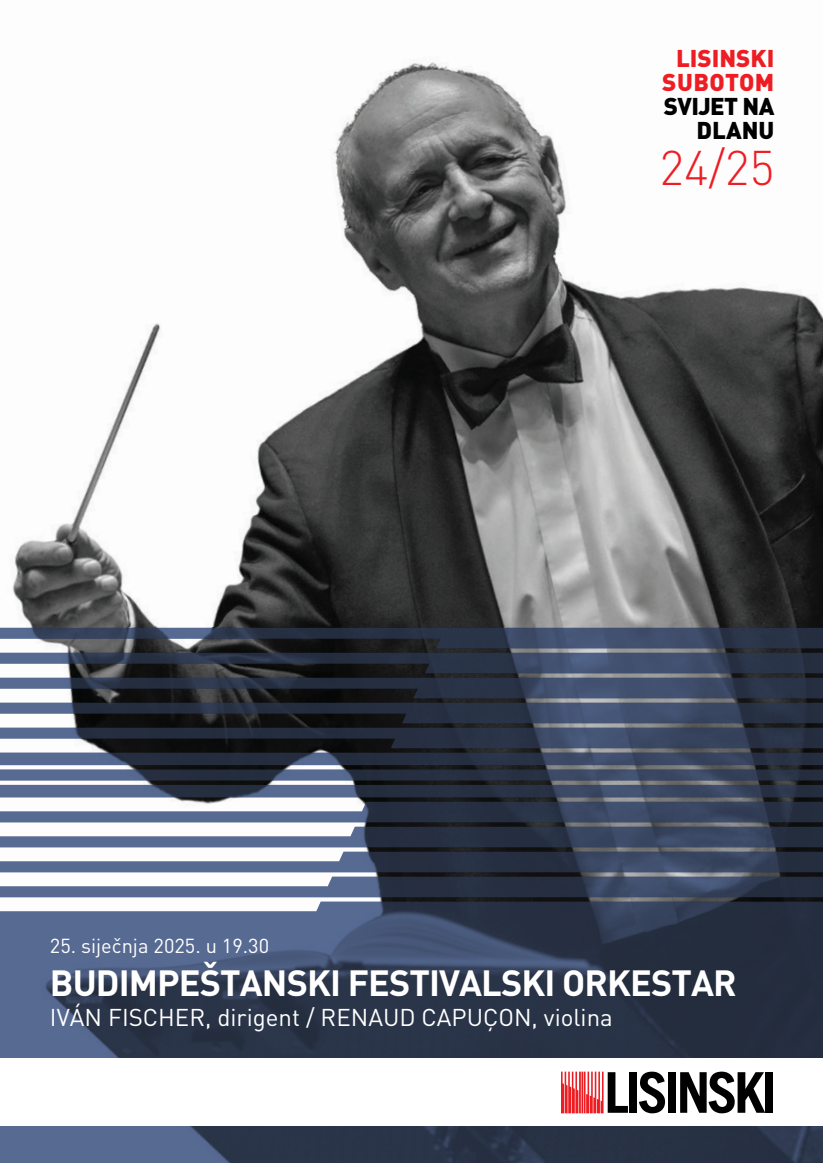
<style>
.page{position:relative;width:823px;height:1163px;background:#fff}
.page>*{position:absolute;margin:0;border:0;box-sizing:border-box;transform-origin:0 0}
.t1{font:300 48px "DIN Pro";color:#ee1d23}
.t2{font:700 36px "DIN Pro";letter-spacing:-.025em;color:#fff}
.t3{font:24px "DIN Pro";color:#fff}
.t4{font:900 24px/24px "DIN Pro";color:#ee1d23;text-align:center}
.t5{font:900 24px/24px "DIN Pro";letter-spacing:-.025em;color:#000;text-align:right}
.t6{font:20px "DIN Pro";color:#fff}
</style>
<div class="page">
<img style="left:12px;top:62px;width:810px;height:565px">
<svg style="left:0;top:627px;width:822px;height:535px;background:#465064"></svg>
<div style="left:0;top:1058px;width:822px;height:67px;background:#fff"></div>
<svg style="left:561px;top:1071px;width:66px;height:42px"></svg>
<div style="left:629px;top:1071px;width:7px;height:41px;background:#000"></div>
<svg style="left:639px;top:1071px;width:25px;height:42px"></svg>
<div style="left:668px;top:1071px;width:7px;height:41px;background:#000"></div>
<svg style="left:680px;top:1071px;width:84px;height:42px"></svg>
<div style="left:765px;top:1071px;width:7px;height:41px;background:#000"></div>
<p class="t4" style="left:662px;top:46px;width:113px">LISINSKI<br>SUBOTOM</p>
<p class="t5" style="left:663px;top:94px;width:112px">SVIJET NA<br>DLANU</p>
<h1 class="t1" style="left:659px;top:135px;width:116px">24/25</h1>
<p class="t6" style="left:50px;top:932px;width:221px">25. siječnja 2025. u 19.30</p>
<h2 class="t2" style="left:50px;top:958px;width:688px">BUDIMPEŠTANSKI FESTIVALSKI ORKESTAR</h2>
<p class="t3" style="left:50px;top:1001px;width:564px">IVÁN FISCHER, dirigent / RENAUD CAPUÇON, violina</p>
</div>
